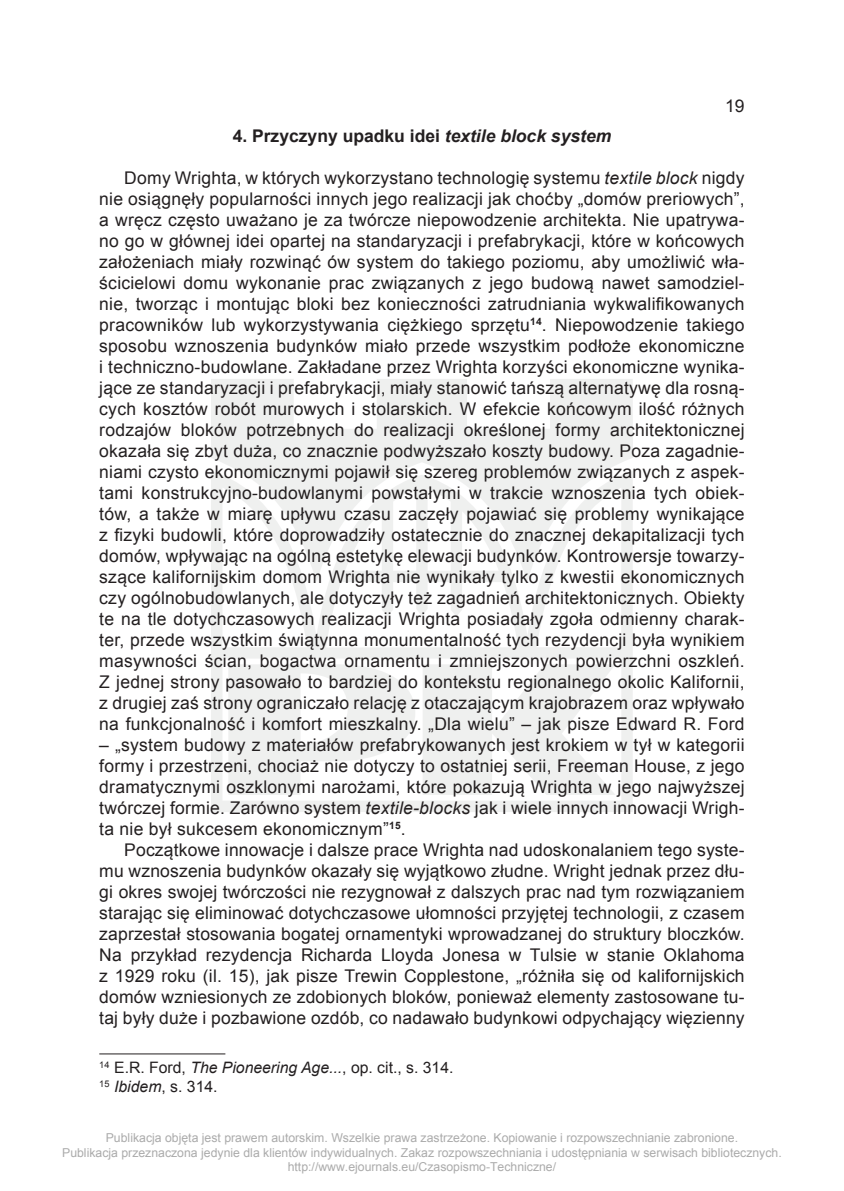
<style>
.page{position:relative;width:844px;height:1191px;background:#fff}
.page>*{position:absolute;margin:0;border:0;box-sizing:border-box;transform-origin:0 0}
.tekst_cz{font:17.5px/21px "Arial";letter-spacing:.015em;color:#231f20;text-align:justify}
.tytuł_rozdz__1{font:700 17.5px "Arial";color:#231f20}
.przypis_cz{font:15.75px "Arial";color:#231f20}
.t1{font:12.25px/14.7px "Arial";color:#ababab;text-align:center}
.s1{font-style:italic}
</style>
<div class="page">
<svg style="left:211px;top:379px;width:421px;height:433px;fill:#eff0ef"></svg>
<hr style="left:99px;top:1053px;width:126px;height:1px;background:#231f20">
<p class="tekst_cz" style="left:725px;top:95px;width:21px">19</p>
<p class="tytuł_rozdz__1" style="left:232px;top:124px;width:380px">4. Przyczyny upadku idei <span class="s1">textile block system</span></p>
<p class="tekst_cz" style="left:99px;top:167px;width:646px;text-indent:25px">Domy Wrighta, w których wykorzystano technologię systemu <span class="s1">textile block</span> nigdy nie osiągnęły popularności innych jego realizacji jak choćby „domów preriowych”, a wręcz często uważano je za twórcze niepowodzenie architekta. Nie upatrywa&shy;no go w głównej idei opartej na standaryzacji i prefabrykacji, które w końcowych założeniach miały rozwinąć ów system do takiego poziomu, aby umożliwić wła&shy;ścicielowi domu wykonanie prac związanych z jego budową nawet samodziel&shy;nie, tworząc i montując bloki bez konieczności zatrudniania wykwalifikowanych pracowników lub wykorzystywania ciężkiego sprzętu<sup>14</sup>. Niepowodzenie takiego sposobu wznoszenia budynków miało przede wszystkim podłoże ekonomiczne i techniczno-budowlane. Zakładane przez Wrighta korzyści ekonomiczne wynika&shy;jące ze standaryzacji i prefabrykacji, miały stanowić tańszą alternatywę dla rosną&shy;cych kosztów robót murowych i stolarskich. W efekcie końcowym ilość różnych rodzajów bloków potrzebnych do realizacji określonej formy architektonicznej okazała się zbyt duża, co znacznie podwyższało koszty budowy. Poza zagadnie&shy;niami czysto ekonomicznymi pojawił się szereg problemów związanych z aspek&shy;tami konstrukcyjno-budowlanymi powstałymi w trakcie wznoszenia tych obiek&shy;tów, a także w miarę upływu czasu zaczęły pojawiać się problemy wynikające z fizyki budowli, które doprowadziły ostatecznie do znacznej dekapitalizacji tych domów, wpływając na ogólną estetykę elewacji budynków. Kontrowersje towarzy&shy;szące kalifornijskim domom Wrighta nie wynikały tylko z kwestii ekonomicznych czy ogólnobudowlanych, ale dotyczyły też zagadnień architektonicznych. Obiekty te na tle dotychczasowych realizacji Wrighta posiadały zgoła odmienny charak&shy;ter, przede wszystkim świątynna monumentalność tych rezydencji była wynikiem masywności ścian, bogactwa ornamentu i zmniejszonych powierzchni oszkleń.<br>Z jednej strony pasowało to bardziej do kontekstu regionalnego okolic Kalifornii, z drugiej zaś strony ograniczało relację z otaczającym krajobrazem oraz wpływało na funkcjonalność i komfort mieszkalny. „Dla wielu” – jak pisze Edward R. Ford</p>
<p class="tekst_cz" style="left:99px;top:734px;width:646px">– „system budowy z materiałów prefabrykowanych jest krokiem w tył w kategorii formy i przestrzeni, chociaż nie dotyczy to ostatniej serii, Freeman House, z jego dramatycznymi oszklonymi narożami, które pokazują Wrighta w jego najwyższej twórczej formie. Zarówno system <span class="s1">textile-blocks</span> jak i wiele innych innowacji Wrigh&shy;ta nie był sukcesem ekonomicznym”<sup>15</sup>.</p>
<p class="tekst_cz" style="left:99px;top:839px;width:646px;text-indent:25px">Początkowe innowacje i dalsze prace Wrighta nad udoskonalaniem tego syste&shy;mu wznoszenia budynków okazały się wyjątkowo złudne. Wright jednak przez dłu&shy;gi okres swojej twórczości nie rezygnował z dalszych prac nad tym rozwiązaniem starając się eliminować dotychczasowe ułomności przyjętej technologii, z czasem zaprzestał stosowania bogatej ornamentyki wprowadzanej do struktury bloczków.<br>Na przykład rezydencja Richarda Lloyda Jonesa w Tulsie w stanie Oklahoma z 1929 roku (il. 15), jak pisze Trewin Copplestone, „różniła się od kalifornijskich domów wzniesionych ze zdobionych bloków, ponieważ elementy zastosowane tu&shy;taj były duże i pozbawione ozdób, co nadawało budynkowi odpychający więzienny</p>
<p class="przypis_cz" style="left:99px;top:1057px;width:355px"><sup>14</sup> E.R. Ford, <span class="s1">The Pioneering Age...</span>, op. cit., s. 314.</p>
<p class="przypis_cz" style="left:99px;top:1075px;width:120px"><sup>15</sup> <span class="s1">Ibidem</span>, s. 314.</p>
<p class="t1" style="left:62px;top:1130px;width:721px">Publikacja objęta jest prawem autorskim. Wszelkie prawa zastrzeżone. Kopiowanie i rozpowszechnianie zabronione.<br>Publikacja przeznaczona jedynie dla klientów indywidualnych. Zakaz rozpowszechniania i udostępniania w serwisach bibliotecznych. http://www.ejournals.eu/Czasopismo-Techniczne/</p>
</div>
